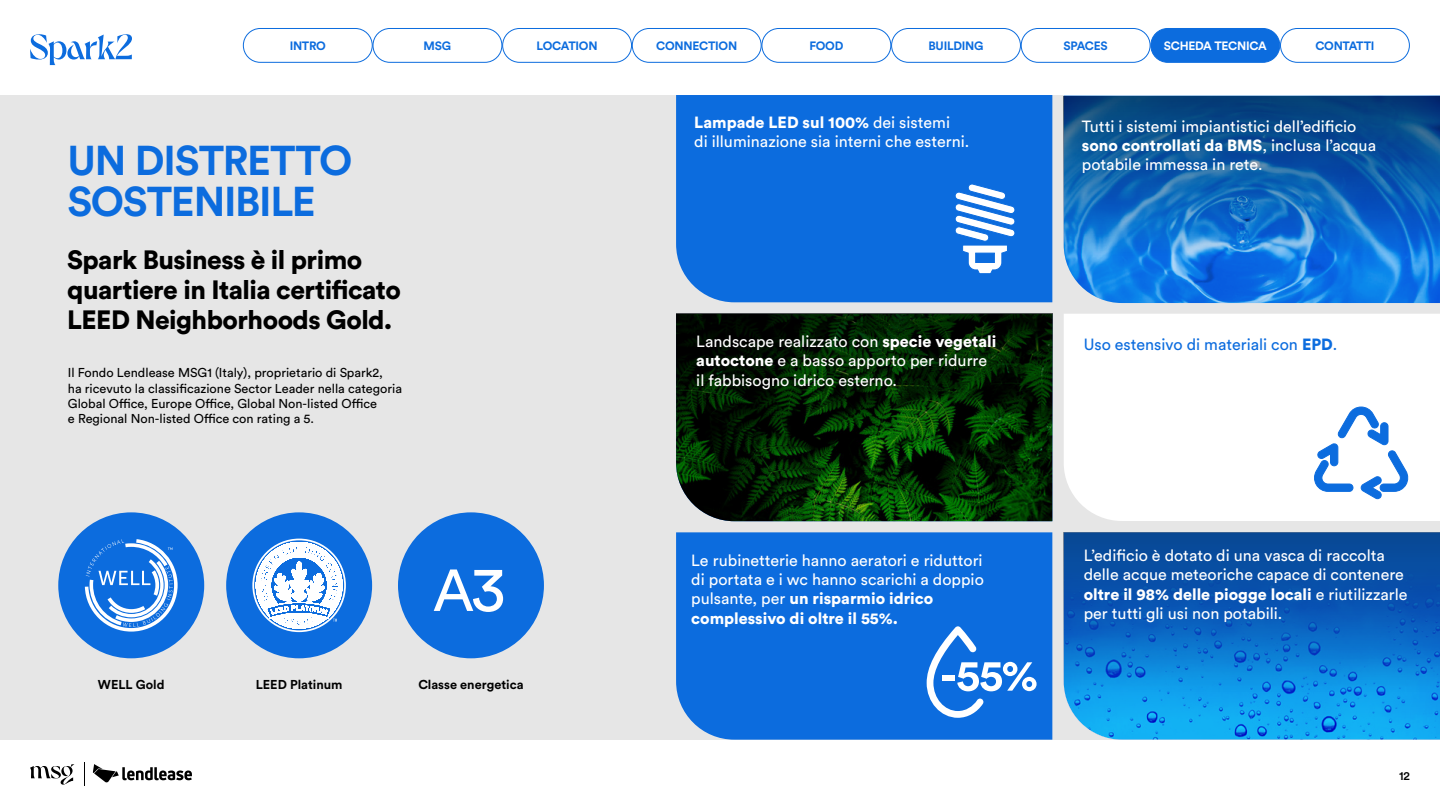
<style>
.page{position:relative;width:1440px;height:810px;background:#fff}
.page>*{position:absolute;margin:0;border:0;box-sizing:border-box;transform-origin:0 0}
.t1{font:58.5px "Circular Std";color:#fff}
.t2{font:700 41.25px/41.2px "Circular Std";letter-spacing:-.03em;color:#0c6cde}
.t3{font:900 26.25px/30px "Circular Std";letter-spacing:-.02em;color:#000}
.t4{font:16.05px/19.3px "Circular Std";color:#fff}
.t5{font:16.05px "Circular Std";color:#0c6cde}
.t6{font:12.75px/15.3px "Circular Std";color:#000}
.t7{font:700 12.75px "Circular Std";color:#000}
.t8{font:700 12px "Circular Std";letter-spacing:-.02em;color:#0c6cde}
.t9{font:700 12px "Circular Std";letter-spacing:-.02em;color:#fff}
.t10{font:500 12px "Circular Std";color:#000}
.s1{font-size:63.3px}
.s2{font-weight:900}
</style>
<div class="page">
<div style="left:0;top:95px;width:1440px;height:645px;background:#e6e6e6"></div>
<div style="left:676px;top:95px;width:376px;height:207px;background:#0c6cde"></div>
<div style="left:1064px;top:314px;width:376px;height:207px;background:#fff"></div>
<img style="left:1064px;top:692px;width:376px;height:48px">
<div style="left:676px;top:532px;width:376px;height:208px;background:#0c6cde"></div>
<div style="left:58px;top:512px;width:146px;height:146px;background:#0c6cde;border-radius:50%"></div>
<div style="left:226px;top:512px;width:146px;height:146px;background:#0c6cde;border-radius:50%"></div>
<div style="left:398px;top:512px;width:146px;height:146px;background:#0c6cde;border-radius:50%"></div>
<svg style="left:85px;top:539px;width:93px;height:93px"></svg>
<svg style="left:252px;top:539px;width:94px;height:93px"></svg>
<img style="left:1064px;top:255px;width:376px;height:48px">
<svg style="left:1064px;top:96px;width:376px;height:159px;background:#1160ad"></svg>
<svg style="left:1064px;top:532px;width:376px;height:160px;background:#0a62ba"></svg>
<svg style="left:954px;top:184px;width:63px;height:91px;background:#6ba5ea"></svg>
<svg style="left:927px;top:626px;width:110px;height:92px;background:#438de5"></svg>
<svg style="left:1313px;top:407px;width:96px;height:92px;background:#bfd8f6"></svg>
<img style="left:676px;top:453px;width:376px;height:68px">
<svg style="left:676px;top:314px;width:376px;height:139px;background:#012001"></svg>
<svg style="left:30px;top:34px;width:102px;height:31px"></svg>
<svg style="left:93px;top:764px;width:99px;height:18px"></svg>
<svg style="left:30px;top:764px;width:44px;height:21px"></svg>
<svg style="left:84px;top:763px;width:1px;height:23px"></svg>
<div style="left:1021px;top:28px;width:129px;height:35px;border:1px solid #0c6cde;border-radius:17px"></div>
<div style="left:1150px;top:28px;width:130px;height:35px;border:1px solid #0c6cde;border-radius:17px"></div>
<div style="left:373px;top:28px;width:129px;height:35px;border:1px solid #0c6cde;border-radius:17px"></div>
<div style="left:502px;top:28px;width:130px;height:35px;border:1px solid #0c6cde;border-radius:17px"></div>
<div style="left:243px;top:28px;width:130px;height:35px;border:1px solid #0c6cde;border-radius:17px"></div>
<div style="left:632px;top:28px;width:130px;height:35px;border:1px solid #0c6cde;border-radius:17px"></div>
<div style="left:762px;top:28px;width:129px;height:35px;border:1px solid #0c6cde;border-radius:17px"></div>
<div style="left:891px;top:28px;width:130px;height:35px;border:1px solid #0c6cde;border-radius:17px"></div>
<div style="left:1280px;top:28px;width:130px;height:35px;border:1px solid #0c6cde;border-radius:17px"></div>
<div style="left:1151px;top:28px;width:129px;height:34px;background:#0c6cde;border-radius:17px"></div>
<p class="t8" style="left:290px;top:38px;width:38px">INTRO</p>
<p class="t8" style="left:424px;top:38px;width:29px">MSG</p>
<p class="t8" style="left:537px;top:38px;width:63px">LOCATION</p>
<p class="t8" style="left:656px;top:38px;width:83px">CONNECTION</p>
<p class="t8" style="left:809px;top:38px;width:36px">FOOD</p>
<p class="t8" style="left:928px;top:38px;width:57px">BUILDING</p>
<p class="t8" style="left:1064px;top:38px;width:46px">SPACES</p>
<p class="t9" style="left:1164px;top:38px;width:105px">SCHEDA TECNICA</p>
<p class="t8" style="left:1315px;top:38px;width:61px">CONTATTI</p>
<h2 class="t2" style="left:67px;top:139px;width:287px">UN DISTRETTO<br>SOSTENIBILE</h2>
<h3 class="t3" style="left:67px;top:244px;width:335px">Spark Business è il primo quartiere in Italia certificato<br>LEED Neighborhoods Gold.</h3>
<p class="t6" style="left:68px;top:365px;width:336px">Il Fondo Lendlease MSG1 (Italy), proprietario di Spark2,<br>ha ricevuto la classificazione Sector Leader nella categoria Global Office, Europe Office, Global Non-listed Office<br>e Regional Non-listed Office con rating a 5.</p>
<h1 class="t1" style="left:433px;top:555px;width:74px">A<span class="s1">3</span></h1>
<p class="t7" style="left:98px;top:676px;width:68px">WELL Gold</p>
<p class="t7" style="left:256px;top:676px;width:88px">LEED Platinum</p>
<p class="t7" style="left:418px;top:676px;width:107px">Classe energetica</p>
<p class="t4" style="left:694px;top:113px;width:277px"><span class="s2">Lampade LED sul 100%</span> dei sistemi<br>di illuminazione sia interni che esterni.</p>
<p class="t4" style="left:696px;top:332px;width:301px">Landscape realizzato con <span class="s2">specie vegetali autoctone</span> e a basso apporto per ridurre il fabbisogno idrico esterno.</p>
<p class="t4" style="left:691px;top:550px;width:294px">Le rubinetterie hanno aeratori e riduttori di portata e i wc hanno scarichi a doppio pulsante, per <span class="s2">un risparmio idrico complessivo di oltre il 55%.</span></p>
<p class="t4" style="left:1082px;top:116px;width:296px">Tutti i sistemi impiantistici dell’edificio <span class="s2">sono controllati da BMS</span>, inclusa l’acqua potabile immessa in rete.</p>
<p class="t5" style="left:1084px;top:334px;width:255px">Uso estensivo di materiali con <span class="s2">EPD</span>.</p>
<p class="t4" style="left:1084px;top:546px;width:325px">L’edificio è dotato di una vasca di raccolta delle acque meteoriche capace di contenere <span class="s2">oltre il 98% delle piogge locali</span> e riutilizzarle per tutti gli usi non potabili.</p>
<p class="t10" style="left:1399px;top:768px;width:12px">12</p>
</div>
